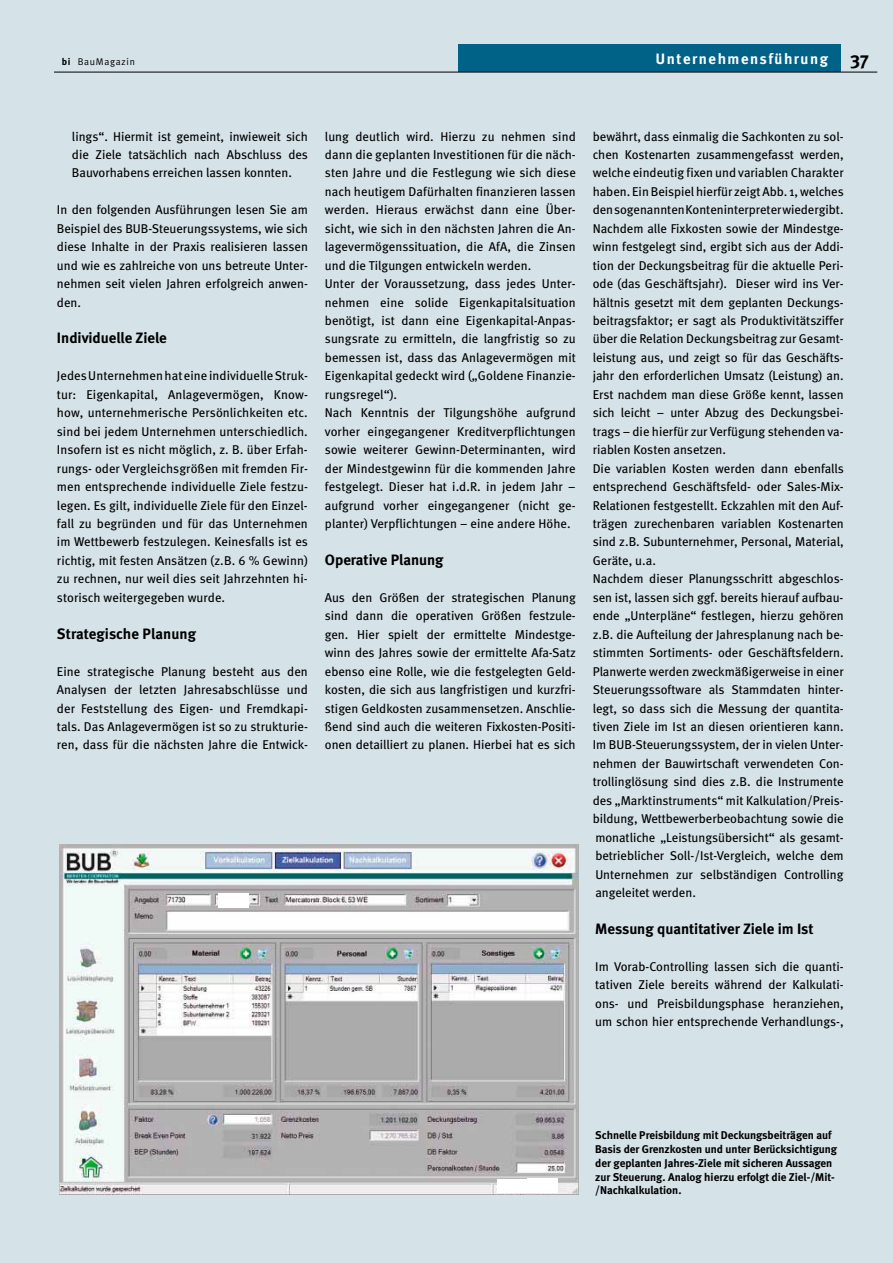
<style>
.page{position:relative;width:893px;height:1263px;background:#fff}
.page>*{position:absolute;margin:0;border:0;box-sizing:border-box;transform-origin:0 0}
.t1{font:700 15px "Meta";color:#000}
.t2{font:700 15px "Meta Plus";letter-spacing:.1em;color:#fff}
.t3{font:12.75px/18.5px "Meta";color:#000;text-align:justify}
.t4{font:700 11.25px/13.8px "Meta";color:#000}
.t5{font:9.75px "Meta Plus Normal";letter-spacing:.075em;color:#000}
.s1{font-family:"Meta";font-weight:700}
.s2{font-size:18.75px;color:#000}
</style>
<div class="page">
<div style="left:1px;top:0;width:892px;height:1263px;background:#d5e2e8"></div>
<hr style="left:0;top:0;width:2px;height:1263px;background:#d5e2e8">
<div style="left:458px;top:44px;width:382px;height:28px;background:#006287"></div>
<hr style="left:54px;top:72px;width:823px;height:1px;background:#000">
<img style="left:60px;top:845px;width:518px;height:350px">
<img style="left:218px;top:893px;width:30px;height:14px">
<img style="left:497px;top:1179px;width:61px;height:14px">
<p class="t5" style="left:62px;top:58px;width:105px"><span class="s1">bi</span> BauMagazin 6 | 08</p>
<p class="t2" style="left:655px;top:53px;width:215px">Unternehmensführung <span class="s2">37</span></p>
<p class="t3" style="left:72px;top:128px;width:238px">lings“. Hiermit ist gemeint, inwieweit sich die Ziele tatsächlich nach Abschluss des Bauvorhabens erreichen lassen konnten.</p>
<p class="t3" style="left:57px;top:202px;width:252px">In den folgenden Ausführungen lesen Sie am Beispiel des BUB-Steuerungssystems, wie sich diese Inhalte in der Praxis realisieren lassen und wie es zahlreiche von uns betreute Unter&shy;nehmen seit vielen Jahren erfolgreich anwen&shy;den.</p>
<p class="t1" style="left:57px;top:332px;width:111px">Individuelle Ziele</p>
<p class="t3" style="left:57px;top:368px;width:252px">Jedes Unternehmen hat eine individuelle Struk&shy;tur: Eigenkapital, Anlagevermögen, Know&shy;how, unternehmerische Persönlichkeiten etc. sind bei jedem Unternehmen unterschiedlich.<br>Insofern ist es nicht möglich, z. B. über Erfah&shy;rungs- oder Vergleichsgrößen mit fremden Fir&shy;men entsprechende individuelle Ziele festzu&shy;legen. Es gilt, individuelle Ziele für den Einzel&shy;fall zu begründen und für das Unternehmen im Wettbewerb festzulegen. Keinesfalls ist es richtig, mit festen Ansätzen (z.B. 6 % Gewinn) zu rechnen, nur weil dies seit Jahrzehnten hi&shy;storisch weitergegeben wurde.</p>
<p class="t1" style="left:57px;top:628px;width:140px">Strategische Planung</p>
<p class="t3" style="left:57px;top:663px;width:252px">Eine strategische Planung besteht aus den Analysen der letzten Jahresabschlüsse und der Feststellung des Eigen- und Fremdkapi&shy;tals. Das Anlagevermögen ist so zu strukturie&shy;ren, dass für die nächsten Jahre die Entwick-</p>
<p class="t3" style="left:325px;top:128px;width:252px;text-align:left">lung deutlich wird. Hierzu zu nehmen sind dann die geplanten Investitionen für die näch&shy;sten Jahre und die Festlegung wie sich diese nach heutigem Dafürhalten finanzieren lassen werden. Hieraus erwächst dann eine Über&shy;sicht, wie sich in den nächsten Jahren die An&shy;lagevermögenssituation, die AfA, die Zinsen und die Tilgungen entwickeln werden.<br>Unter der Voraussetzung, dass jedes Unter&shy;nehmen eine solide Eigenkapitalsituation benötigt, ist dann eine Eigenkapital-Anpas&shy;sungsrate zu ermitteln, die langfristig so zu bemessen ist, dass das Anlagevermögen mit Eigenkapital gedeckt wird („Goldene Finanzie&shy;rungsregel“).<br>Nach Kenntnis der Tilgungshöhe aufgrund vorher eingegangener Kreditverpflichtungen sowie weiterer Gewinn-Determinanten, wird der Mindestgewinn für die kommenden Jahre festgelegt. Dieser hat i.d.R. in jedem Jahr – aufgrund vorher eingegangener (nicht ge&shy;planter) Verpflichtungen – eine andere Höhe.</p>
<p class="t1" style="left:325px;top:554px;width:120px">Operative Planung</p>
<p class="t3" style="left:325px;top:589px;width:252px">Aus den Größen der strategischen Planung sind dann die operativen Größen festzule&shy;gen. Hier spielt der ermittelte Mindestge&shy;winn des Jahres sowie der ermittelte Afa-Satz ebenso eine Rolle, wie die festgelegten Geld&shy;kosten, die sich aus langfristigen und kurzfri&shy;stigen Geldkosten zusammensetzen. Anschlie&shy;ßend sind auch die weiteren Fixkosten-Positi&shy;onen detailliert zu planen. Hierbei hat es sich</p>
<p class="t3" style="left:593px;top:128px;width:253px;text-align:left">bewährt, dass einmalig die Sachkonten zu sol&shy;chen Kostenarten zusammengefasst werden, welche eindeutig fixen und variablen Charakter haben. Ein Beispiel hierfür zeigt Abb. 1, welches den sogenannten Konteninterpreter wiedergibt.<br>Nachdem alle Fixkosten sowie der Mindestge&shy;winn festgelegt sind, ergibt sich aus der Addi&shy;tion der Deckungsbeitrag für die aktuelle Peri&shy;ode (das Geschäftsjahr). Dieser wird ins Ver&shy;hältnis gesetzt mit dem geplanten Deckungs&shy;beitragsfaktor; er sagt als Produktivitätsziffer über die Relation Deckungsbeitrag zur Gesamt&shy;leistung aus, und zeigt so für das Geschäfts&shy;jahr den erforderlichen Umsatz (Leistung) an.<br>Erst nachdem man diese Größe kennt, lassen sich leicht – unter Abzug des Deckungsbei&shy;trags – die hierfür zur Verfügung stehenden va&shy;riablen Kosten ansetzen.<br>Die variablen Kosten werden dann ebenfalls entsprechend Geschäftsfeld- oder Sales-Mix-Relationen festgestellt. Eckzahlen mit den Auf&shy;trägen zurechenbaren variablen Kostenarten sind z.B. Subunternehmer, Personal, Material, Geräte, u.a.<br>Nachdem dieser Planungsschritt abgeschlos&shy;sen ist, lassen sich ggf. bereits hierauf aufbau&shy;ende „Unterpläne“ festlegen, hierzu gehören z.B. die Aufteilung der Jahresplanung nach be&shy;stimmten Sortiments- oder Geschäftsfeldern.<br>Planwerte werden zweckmäßigerweise in einer Steuerungssoftware als Stammdaten hinter&shy;legt, so dass sich die Messung der quantita&shy;tiven Ziele im Ist an diesen orientieren kann.<br>Im BUB-Steuerungssystem, der in vielen Unter&shy;nehmen der Bauwirtschaft verwendeten Con&shy;trollinglösung sind dies z.B. die Instrumente des „Marktinstruments“ mit Kalkulation/Preis&shy;bildung, Wettbewerberbeobachtung sowie die monatliche „Leistungsübersicht“ als gesamt&shy;betrieblicher Soll-/Ist-Vergleich, welche dem Unternehmen zur selbständigen Controlling angeleitet werden.</p>
<p class="t1" style="left:595px;top:923px;width:220px">Messung quantitativer Ziele im Ist</p>
<p class="t3" style="left:595px;top:958px;width:250px">Im Vorab-Controlling lassen sich die quanti&shy;tativen Ziele bereits während der Kalkulati&shy;ons- und Preisbildungsphase heranziehen, um schon hier entsprechende Verhandlungs-,</p>
<p class="t4" style="left:595px;top:1129px;width:243px">Schnelle Preisbildung mit Deckungsbeiträgen auf Basis der Grenzkosten und unter Berücksichtigung der geplanten Jahres-Ziele mit sicheren Aussagen zur Steuerung. Analog hierzu erfolgt die Ziel-/Mit-/Nachkalkulation.</p>
</div>
